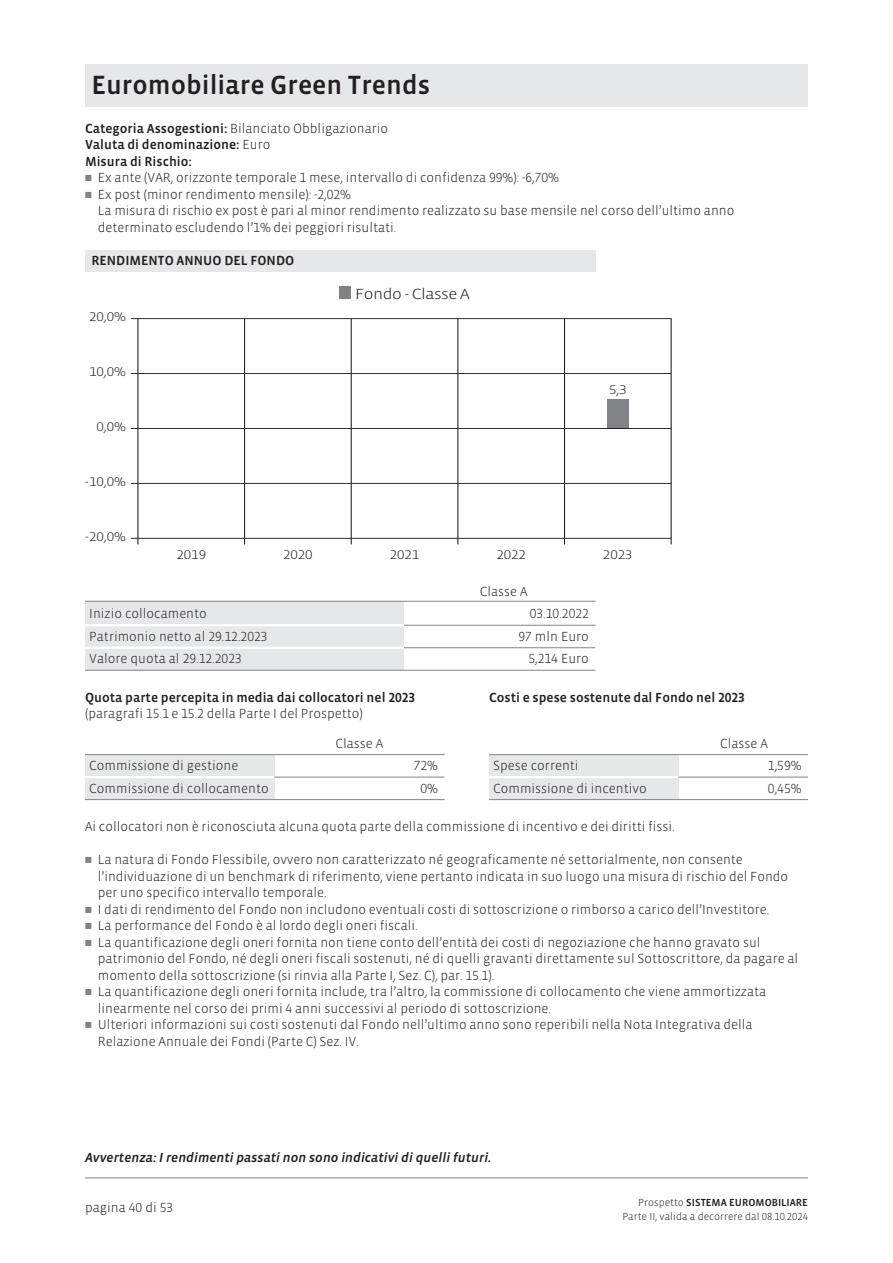
<style>
.page{position:relative;width:893px;height:1263px;background:#fff}
.page>*{position:absolute;margin:0;border:0;box-sizing:border-box;transform-origin:0 0}
.t1{font:500 27px "Vista Sans OTCE";color:#231f20}
.t2{font:300 15px "Vista Sans OTCE";letter-spacing:-.025em;color:#231f20;scale:1.15 1}
.t3{font:300 13.5px/16.5px "Vista Sans OTCE";color:#231f20}
.t4{font:500 13.5px/16.5px "Vista Sans OTCE";color:#231f20}
.t5{font:italic 500 13.5px "Vista Sans OTCE";color:#231f20}
.t6{font:300 12.9px "Vista Sans OTCE";color:#231f20;scale:1.15 1}
.t7{font:300 10.5px/13.5px "Vista Sans OTCE";color:#231f20;text-align:right}
.s1{font-weight:300}
.s2{font-family:"Universal Newswith Comm Pi";font-weight:400;font-size:12px;color:#808285}
.s3{font-weight:500}
</style>
<div class="page">
<hr style="left:85px;top:1177px;width:723px;height:1px;background:#808285">
<div style="left:85px;top:250px;width:510px;height:21px;background:#e6e7e9"></div>
<hr style="left:244px;top:319px;width:1px;height:225px;background:#231f20">
<hr style="left:351px;top:319px;width:1px;height:225px;background:#231f20">
<hr style="left:457px;top:319px;width:1px;height:225px;background:#231f20">
<hr style="left:564px;top:319px;width:1px;height:225px;background:#231f20">
<div style="left:138px;top:318px;width:533px;height:221px;border:1px solid #231f20"></div>
<svg style="left:131px;top:538px;width:8px;height:6px"></svg>
<div style="left:339px;top:286px;width:12px;height:13px;background:#808285"></div>
<div style="left:607px;top:399px;width:21px;height:29px;background:#808285"></div>
<hr style="left:131px;top:373px;width:540px;height:1px;background:#231f20">
<hr style="left:131px;top:483px;width:540px;height:1px;background:#231f20">
<hr style="left:131px;top:428px;width:540px;height:1px;background:#231f20">
<div style="left:85px;top:601px;width:319px;height:69px;background:#e6e7e9"></div>
<hr style="left:85px;top:601px;width:510px;height:1px;background:#808285">
<hr style="left:404px;top:625px;width:191px;height:1px;background:#808285">
<hr style="left:404px;top:647px;width:191px;height:1px;background:#808285">
<hr style="left:85px;top:624px;width:319px;height:2px;background:#fff">
<hr style="left:85px;top:647px;width:319px;height:2px;background:#fff">
<hr style="left:85px;top:670px;width:510px;height:1px;background:#808285">
<div style="left:85px;top:64px;width:723px;height:42px;background:#e6e7e9"></div>
<div style="left:85px;top:755px;width:189px;height:44px;background:#e6e7e9"></div>
<hr style="left:85px;top:754px;width:360px;height:1px;background:#808285">
<hr style="left:274px;top:777px;width:170px;height:1px;background:#808285">
<hr style="left:85px;top:776px;width:189px;height:2px;background:#fff">
<hr style="left:85px;top:799px;width:360px;height:1px;background:#808285">
<div style="left:489px;top:755px;width:189px;height:44px;background:#e6e7e9"></div>
<hr style="left:489px;top:754px;width:319px;height:1px;background:#808285">
<hr style="left:678px;top:777px;width:130px;height:1px;background:#808285">
<hr style="left:489px;top:776px;width:189px;height:2px;background:#fff">
<hr style="left:489px;top:799px;width:319px;height:1px;background:#808285">
<h1 class="t1" style="left:91px;top:74px;width:340px">Euromobiliare Green Trends</h1>
<p class="t4" style="left:85px;top:121px;width:305px">Categoria Assogestioni: <span class="s1">Bilanciato Obbligazionario<br></span>Valuta di denominazione: <span class="s1">Euro<br></span>Misura di Rischio:</p>
<p class="t3" style="left:85px;top:170px;width:475px"><span class="s2">-</span> Ex ante (VAR, orizzonte temporale 1 mese, intervallo di confidenza 99%): -6,70%</p>
<p class="t3" style="left:98px;top:187px;width:638px;text-indent:-13px"><span class="s2">-</span> Ex post (minor rendimento mensile): -2,02%<br>La misura di rischio ex post è pari al minor rendimento realizzato su base mensile nel corso dell’ultimo anno determinato escludendo l’1% dei peggiori risultati.</p>
<p class="t4" style="left:91px;top:253px;width:204px">RENDIMENTO ANNUO DEL FONDO</p>
<p class="t6" style="left:89px;top:311px;width:34px">20,0%</p>
<p class="t6" style="left:89px;top:366px;width:34px">10,0%</p>
<p class="t6" style="left:96px;top:421px;width:27px">0,0%</p>
<p class="t6" style="left:85px;top:475px;width:37px">-10,0%</p>
<p class="t6" style="left:85px;top:530px;width:37px">-20,0%</p>
<p class="t2" style="left:355px;top:287px;width:101px">Fondo - Classe A</p>
<p class="t6" style="left:609px;top:383px;width:17px">5,3</p>
<p class="t6" style="left:176px;top:548px;width:27px">2019</p>
<p class="t6" style="left:283px;top:548px;width:27px">2020</p>
<p class="t6" style="left:390px;top:548px;width:27px">2021</p>
<p class="t6" style="left:496px;top:548px;width:27px">2022</p>
<p class="t6" style="left:603px;top:548px;width:27px">2023</p>
<p class="t3" style="left:480px;top:584px;width:49px">Classe A</p>
<p class="t3" style="left:89px;top:607px;width:119px">Inizio collocamento</p>
<p class="t3" style="left:530px;top:607px;width:61px">03.10.2022</p>
<p class="t3" style="left:89px;top:629px;width:180px">Patrimonio netto al 29.12.2023</p>
<p class="t3" style="left:518px;top:629px;width:72px">97 mln Euro</p>
<p class="t3" style="left:89px;top:652px;width:154px">Valore quota al 29.12.2023</p>
<p class="t3" style="left:528px;top:652px;width:62px">5,214 Euro</p>
<p class="t4" style="left:85px;top:690px;width:332px">Quota parte percepita in media dai collocatori nel 2023</p>
<p class="t4" style="left:489px;top:690px;width:258px">Costi e spese sostenute dal Fondo nel 2023</p>
<p class="t3" style="left:85px;top:706px;width:279px">(paragrafi 15.1 e 15.2 della Parte I del Prospetto)</p>
<p class="t3" style="left:335px;top:736px;width:49px">Classe A</p>
<p class="t3" style="left:89px;top:758px;width:151px">Commissione di gestione</p>
<p class="t3" style="left:414px;top:758px;width:26px">72%</p>
<p class="t3" style="left:89px;top:781px;width:181px">Commissione di collocamento</p>
<p class="t3" style="left:420px;top:781px;width:19px">0%</p>
<p class="t3" style="left:720px;top:736px;width:49px">Classe A</p>
<p class="t3" style="left:493px;top:758px;width:87px">Spese correnti</p>
<p class="t3" style="left:768px;top:758px;width:35px">1,59%</p>
<p class="t3" style="left:493px;top:781px;width:155px">Commissione di incentivo</p>
<p class="t3" style="left:768px;top:781px;width:35px">0,45%</p>
<p class="t3" style="left:85px;top:819px;width:591px">Ai collocatori non è riconosciuta alcuna quota parte della commissione di incentivo e dei diritti fissi.</p>
<p class="t3" style="left:98px;top:852px;width:692px;text-indent:-13px"><span class="s2">-</span> La natura di Fondo Flessibile, ovvero non caratterizzato né geograficamente né settorialmente, non consente l’individuazione di un benchmark di riferimento, viene pertanto indicata in suo luogo una misura di rischio del Fondo per uno specifico intervallo temporale.</p>
<p class="t3" style="left:85px;top:902px;width:686px"><span class="s2">-</span> I dati di rendimento del Fondo non includono eventuali costi di sottoscrizione o rimborso a carico dell’Investitore.</p>
<p class="t3" style="left:85px;top:918px;width:334px"><span class="s2">-</span> La performance del Fondo è al lordo degli oneri fiscali.</p>
<p class="t3" style="left:98px;top:935px;width:702px;text-indent:-13px"><span class="s2">-</span> La quantificazione degli oneri fornita non tiene conto dell’entità dei costi di negoziazione che hanno gravato sul patrimonio del Fondo, né degli oneri fiscali sostenuti, né di quelli gravanti direttamente sul Sottoscrittore, da pagare al momento della sottoscrizione (si rinvia alla Parte I, Sez. C), par. 15.1).</p>
<p class="t3" style="left:98px;top:984px;width:670px;text-indent:-13px"><span class="s2">-</span> La quantificazione degli oneri fornita include, tra l’altro, la commissione di collocamento che viene ammortizzata linearmente nel corso dei primi 4 anni successivi al periodo di sottoscrizione.</p>
<p class="t3" style="left:98px;top:1017px;width:656px;text-indent:-13px"><span class="s2">-</span> Ulteriori informazioni sui costi sostenuti dal Fondo nell’ultimo anno sono reperibili nella Nota Integrativa della<br>Relazione Annuale dei Fondi (Parte C) Sez. IV.</p>
<p class="t5" style="left:85px;top:1149px;width:408px">Avvertenza: I rendimenti passati non sono indicativi di quelli futuri.</p>
<p class="t3" style="left:85px;top:1200px;width:90px">pagina 40 di 53</p>
<p class="t7" style="left:622px;top:1196px;width:187px">Prospetto <span class="s3">SISTEMA EUROMOBILIARE<br></span>Parte II, valida a decorrere dal 08.10.2024</p>
</div>
